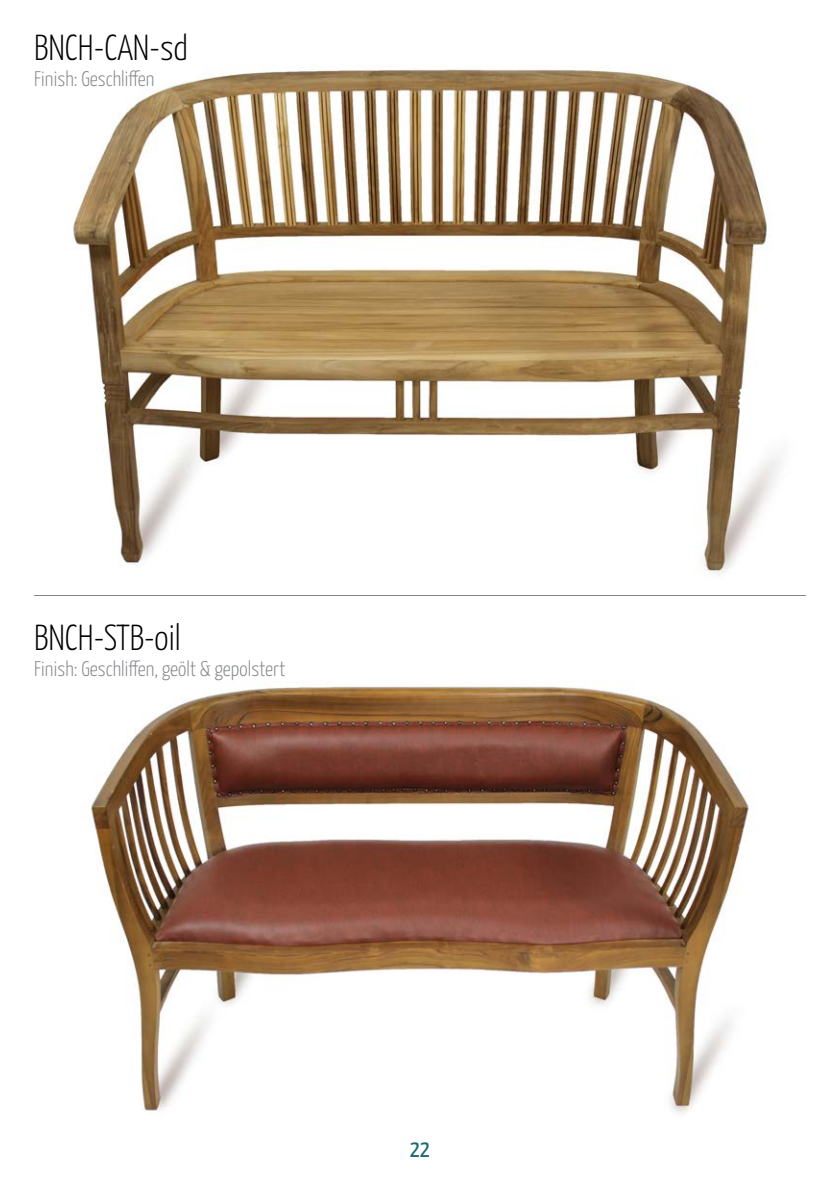
<style>
.page{position:relative;width:840px;height:1191px;background:#fff}
.page>*{position:absolute;margin:0;border:0;box-sizing:border-box;transform-origin:0 0}
.t1{font:300 36px "Yanone Kaffeesatz";color:#000}
.t2{font:24px "Yanone Kaffeesatz";color:#1e6a74}
.t3{font:300 21px "Yanone Kaffeesatz";color:#828487}
</style>
<div class="page">
<img style="left:89px;top:685px;width:660px;height:428px">
<img style="left:73px;top:69px;width:707px;height:505px">
<hr style="left:34px;top:595px;width:771px;height:1px;background:#828487">
<h1 class="t1" style="left:34px;top:22px;width:156px">BNCH-CAN-sd</h1>
<p class="t3" style="left:34px;top:63px;width:122px">Finish: Geschliffen</p>
<h1 class="t1" style="left:34px;top:612px;width:148px">BNCH-STB-oil</h1>
<p class="t3" style="left:34px;top:653px;width:253px">Finish: Geschliffen, geölt &amp; gepolstert</p>
<p class="t2" style="left:409px;top:1131px;width:22px">22</p>
</div>
